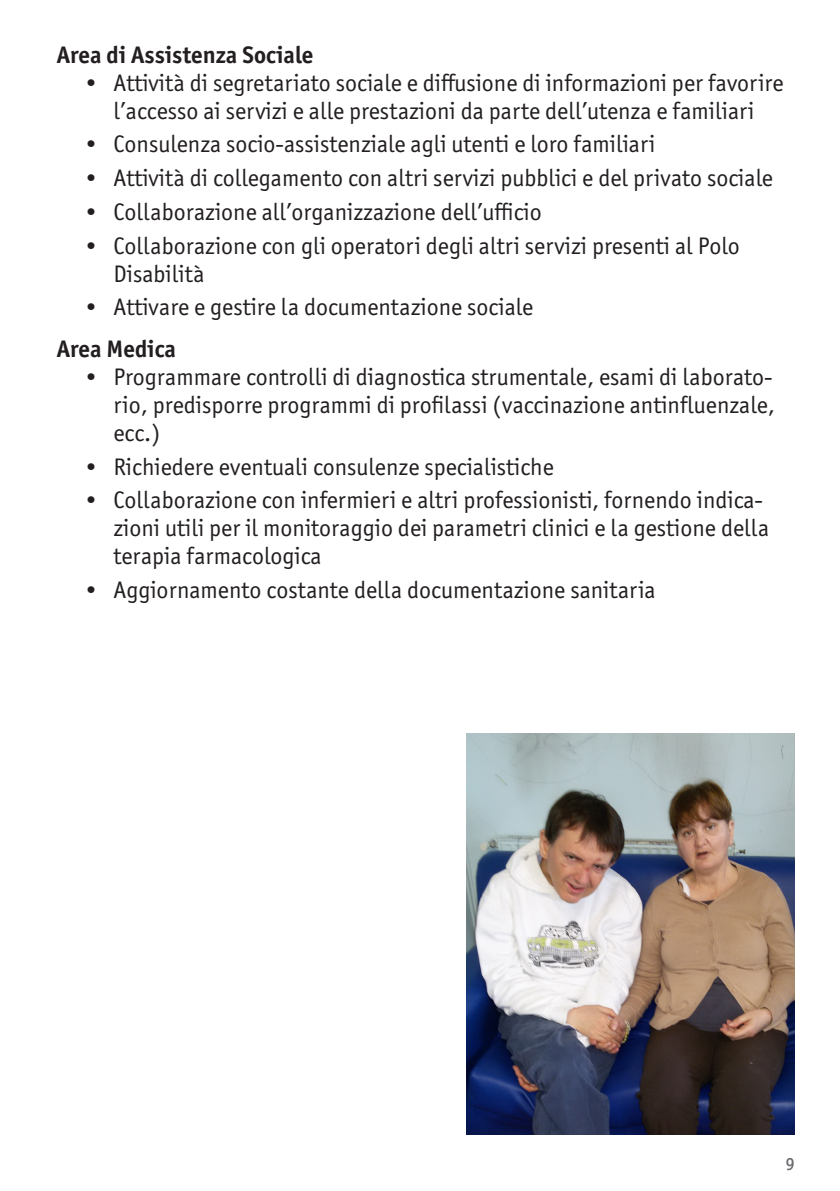
<style>
.page{position:relative;width:840px;height:1191px;background:#fff}
.page>*{position:absolute;margin:0;border:0;box-sizing:border-box;transform-origin:0 0}
.t1{font:24px/28px "Officina Sans ITC Pro";color:#231f20}
.testo{font:700 24px "Officina Sans ITC Pro";color:#231f20}
.t2{font:500 18px "Officina Sans ITC Pro";color:#6c6d70}
</style>
<div class="page">
<img style="left:466px;top:733px;width:328px;height:401px">
<p class="testo" style="left:57px;top:40px;width:258px">Area di Assistenza Sociale</p>
<p class="t1" style="left:85px;top:69px;width:699px;text-align:center">• Attività di segretariato sociale e diffusione di informazioni per favorire l’accesso ai servizi e alle prestazioni da parte dell’utenza e familiari</p>
<p class="t1" style="left:85px;top:130px;width:571px">• Consulenza socio-assistenziale agli utenti e loro familiari</p>
<p class="t1" style="left:85px;top:164px;width:689px">• Attività di collegamento con altri servizi pubblici e del privato sociale</p>
<p class="t1" style="left:85px;top:198px;width:458px">• Collaborazione all’organizzazione dell’ufficio</p>
<p class="t1" style="left:113px;top:231px;width:627px;text-indent:-28px">• Collaborazione con gli operatori degli altri servizi presenti al Polo<br>Disabilità</p>
<p class="t1" style="left:85px;top:293px;width:449px">• Attivare e gestire la documentazione sociale</p>
<p class="testo" style="left:57px;top:334px;width:121px">Area Medica</p>
<p class="t1" style="left:113px;top:363px;width:662px;text-align:justify;text-indent:-28px">• Programmare controlli di diagnostica strumentale, esami di laborato&shy;rio, predisporre programmi di profilassi (vaccinazione antinfluenzale, ecc.)</p>
<p class="t1" style="left:85px;top:452px;width:470px">• Richiedere eventuali consulenze specialistiche</p>
<p class="t1" style="left:113px;top:486px;width:657px;text-indent:-28px">• Collaborazione con infermieri e altri professionisti, fornendo indica&shy;zioni utili per il monitoraggio dei parametri clinici e la gestione della terapia farmacologica</p>
<p class="t1" style="left:85px;top:576px;width:571px">• Aggiornamento costante della documentazione sanitaria</p>
<p class="t2" style="left:785px;top:1153px;width:11px">9</p>
</div>
